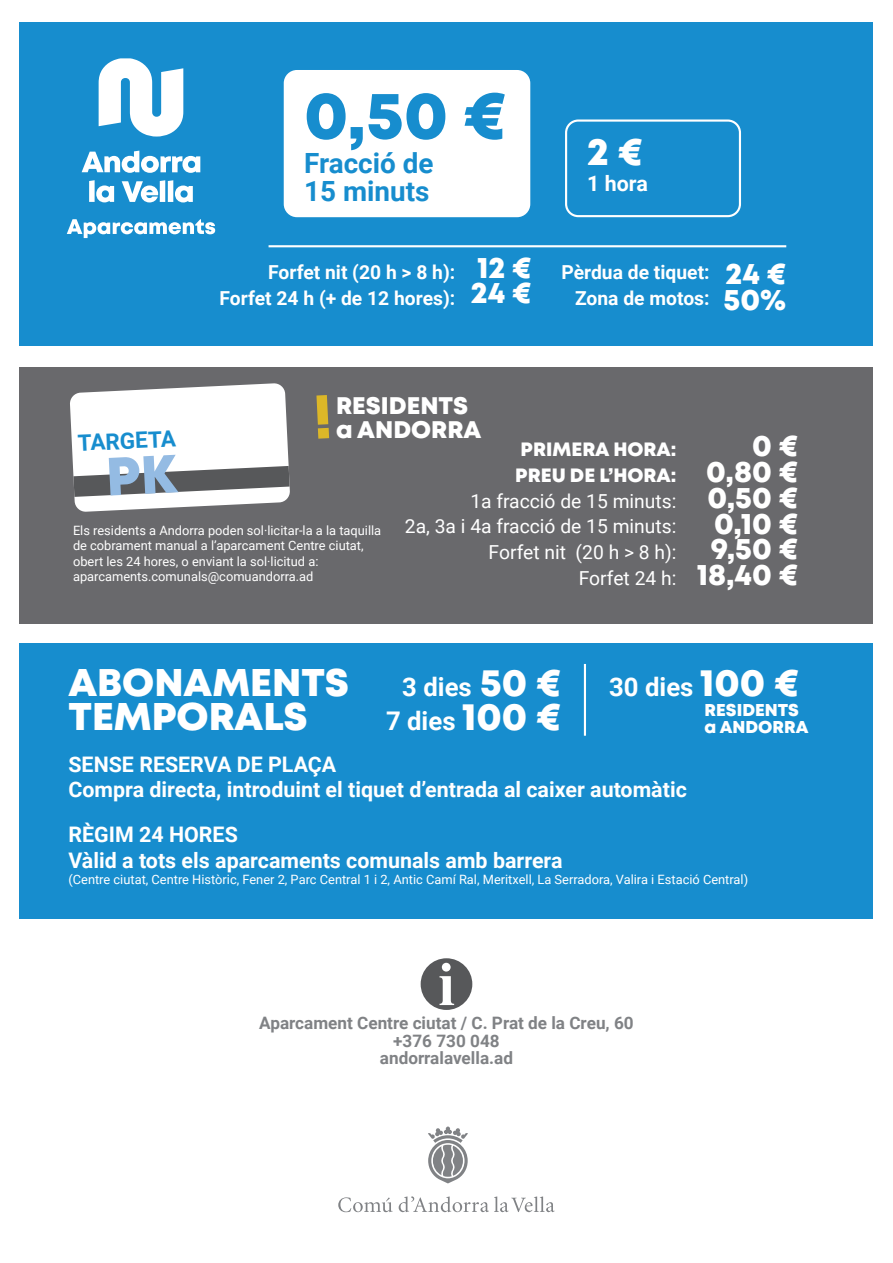
<style>
.page{position:relative;width:893px;height:1263px;background:#fff}
.page>*{position:absolute;margin:0;border:0;box-sizing:border-box;transform-origin:0 0}
.t1{font:800 66.9px "Mont";color:#178dce}
.t2{font:700 62.85px "Nimbus Rom D";color:#fff}
.t3{font:800 38.55px/33.5px "Mont";color:#fff}
.t4{font:800 30px/25.7px "Mont";color:#fff}
.t5{font:700 27.9px/27.9px "Roboto";color:#178dce}
.t6{font:700 25.65px/33.5px "Roboto";color:#fff;text-align:right}
.t7{font:800 24px "Mont";color:#fff}
.t8{font:700 22.5px "Roboto";color:#178dce}
.t9{font:700 21.45px/25.7px "Roboto";color:#fff}
.t10{font:19.35px/25.7px "Roboto";color:#fff;text-align:right}
.t11{font:700 19.35px/25.7px "Roboto";color:#fff;text-align:right}
.t12{font:800 19.35px/25.7px "Mont";color:#fff}
.t13{font:700 17.1px/17.1px "Roboto";color:#808285;text-align:center}
.t14{font:800 17.1px/17.1px "Mont";color:#fff}
.t15{font:12.9px/15.5px "Roboto";color:#fff}
.s1{font-family:"Mont";font-weight:800;font-size:38.55px}
</style>
<div class="page">
<div style="left:20px;top:22px;width:853px;height:324px;background:#178dce"></div>
<div style="left:285px;top:71px;width:244px;height:145px;background:#fff;border-radius:12px"></div>
<div style="left:284px;top:70px;width:246px;height:147px;border:2px solid #fff;border-radius:12px"></div>
<div style="left:20px;top:367px;width:853px;height:256px;background:#69696c"></div>
<div style="left:20px;top:643px;width:853px;height:275px;background:#178dce"></div>
<svg style="left:338px;top:1197px;width:55px;height:15px"></svg>
<svg style="left:399px;top:1196px;width:156px;height:16px"></svg>
<svg style="left:428px;top:1126px;width:40px;height:57px"></svg>
<svg style="left:67px;top:219px;width:148px;height:19px"></svg>
<svg style="left:82px;top:151px;width:118px;height:22px"></svg>
<svg style="left:89px;top:180px;width:25px;height:22px"></svg>
<svg style="left:122px;top:180px;width:71px;height:22px"></svg>
<svg style="left:99px;top:58px;width:84px;height:79px"></svg>
<div style="left:565px;top:119px;width:176px;height:98px;border:2px solid #fff;border-radius:12px"></div>
<svg style="left:70px;top:383px;width:220px;height:129px"></svg>
<hr style="left:269px;top:245px;width:517px;height:2px;background:#fff">
<hr style="left:584px;top:664px;width:2px;height:72px;background:#fff">
<div style="left:421px;top:958px;width:51px;height:52px;background:#57585a;border-radius:50%"></div>
<h1 class="t1" style="left:304px;top:72px;width:204px">0,50 €</h1>
<h3 class="t5" style="left:304px;top:148px;width:131px">Fracció de<br>15 minuts</h3>
<h3 class="t3" style="left:587px;top:135px;width:57px">2 €</h3>
<h3 class="t9" style="left:587px;top:170px;width:62px">1 hora</h3>
<h3 class="t4" style="left:471px;top:255px;width:62px">12 €<br>24 €</h3>
<h3 class="t11" style="left:220px;top:258px;width:237px">Forfet nit (20 h &gt; 8 h):<br>Forfet 24 h (+ de 12 hores):</h3>
<h3 class="t11" style="left:561px;top:259px;width:150px">Pèrdua de tiquet:<br>Zona de motos:</h3>
<h3 class="t4" style="left:724px;top:261px;width:64px">24 €<br>50%</h3>
<h3 class="t7" style="left:336px;top:390px;width:134px">RESIDENTS</h3>
<h3 class="t7" style="left:336px;top:414px;width:147px">a ANDORRA</h3>
<h3 class="t8" style="left:77px;top:427px;width:100px;rotate:-2deg">TARGETA</h3>
<h3 class="t12" style="left:515px;top:437px;width:163px">PRIMERA HORA:<br>PREU DE L’HORA:</h3>
<h3 class="t10" style="left:405px;top:487px;width:273px">1a fracció de 15 minuts:<br>2a, 3a i 4a fracció de 15 minuts:<br>Forfet nit (20 h &gt; 8 h):<br>Forfet 24 h:</h3>
<p class="t15" style="left:73px;top:522px;width:310px">Els residents a Andorra poden sol·licitar-la a la taquilla de cobrament manual a l’aparcament Centre ciutat, obert les 24 hores, o enviant la sol·licitud a: aparcaments.comunals@comuandorra.ad</p>
<h3 class="t4" style="left:697px;top:433px;width:103px;text-align:right">0 €<br>0,80 €<br>0,50 €<br>0,10 €<br>9,50 €<br>18,40 €</h3>
<h3 class="t3" style="left:68px;top:666px;width:282px">ABONAMENTS<br>TEMPORALS</h3>
<h3 class="t6" style="left:386px;top:669px;width:177px">3 dies <span class="s1">50 €<br></span>7 dies <span class="s1">100 €</span></h3>
<h3 class="t6" style="left:609px;top:669px;width:192px">30 dies <span class="s1">100 €</span></h3>
<h3 class="t14" style="left:705px;top:701px;width:105px">RESIDENTS a ANDORRA</h3>
<h3 class="t9" style="left:68px;top:750px;width:620px">SENSE RESERVA DE PLAÇA<br>Compra directa, introduint el tiquet d’entrada al caixer automàtic</h3>
<h3 class="t9" style="left:68px;top:821px;width:496px">RÈGIM 24 HORES<br>Vàlid a tots els aparcaments comunals amb barrera</h3>
<p class="t15" style="left:68px;top:871px;width:681px">(Centre ciutat, Centre Històric, Fener 2, Parc Central 1 i 2, Antic Camí Ral, Meritxell, La Serradora, Valira i Estació Central)</p>
<h2 class="t2" style="left:439px;top:942px;width:17px">i</h2>
<h3 class="t13" style="left:259px;top:1014px;width:376px">Aparcament Centre ciutat / C. Prat de la Creu, 60 +376 730 048<br>andorralavella.ad</h3>
</div>
